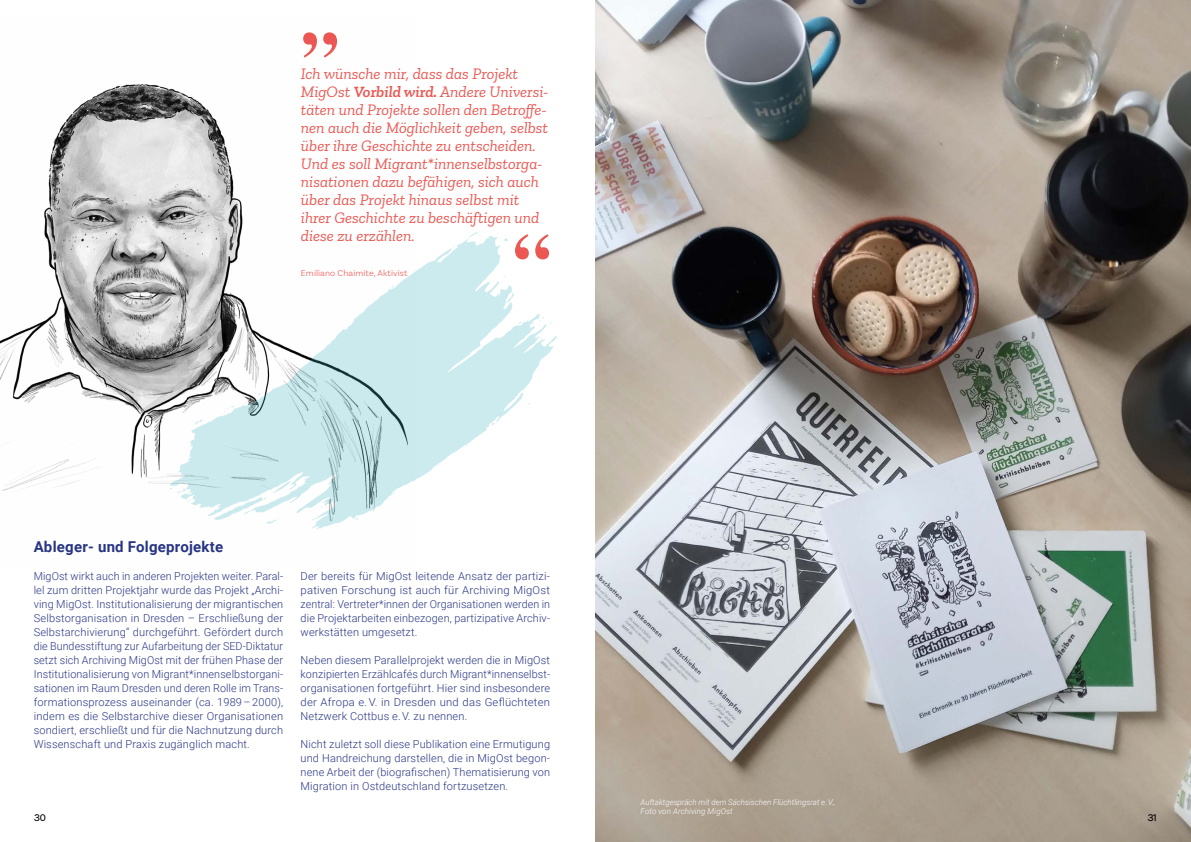
<style>
.page{position:relative;width:1191px;height:842px;background:#fff}
.page>*{position:absolute;margin:0;border:0;box-sizing:border-box;transform-origin:0 0}
.t1{font:700 75px "Times";color:#eb5853}
.Zitat_klein{font:italic 16px/18px "Zilla Slab";color:#eb5853}
.t2{font:700 15px "Roboto";letter-spacing:.015em;color:#283583}
.Copy{font:300 11px/14px "Roboto";letter-spacing:.015em;color:#283583;text-align:justify}
.t3{font:10px "Guaruja Grotesk";color:#000}
.Zitat{font:300 9px "Basic Sans";letter-spacing:.01em;color:#eb5853}
.Bilduntertitel{font:italic 300 8px/9px "Roboto";letter-spacing:.005em;color:#fff}
.s1{font-weight:600}
</style>
<div class="page">
<img style="left:0;top:84px;width:243px;height:407px">
<svg style="left:170px;top:236px;width:387px;height:293px"></svg>
<svg style="left:506px;top:293px;width:8px;height:10px"></svg>
<svg style="left:312px;top:517px;width:4px;height:3px"></svg>
<svg style="left:525px;top:403px;width:5px;height:4px"></svg>
<svg style="left:390px;top:492px;width:4px;height:7px"></svg>
<svg style="left:491px;top:423px;width:4px;height:3px"></svg>
<svg style="left:540px;top:333px;width:5px;height:8px"></svg>
<svg style="left:527px;top:314px;width:17px;height:10px"></svg>
<svg style="left:206px;top:481px;width:84px;height:43px"></svg>
<svg style="left:170px;top:486px;width:21px;height:16px"></svg>
<svg style="left:498px;top:237px;width:10px;height:4px"></svg>
<svg style="left:245px;top:401px;width:4px;height:3px"></svg>
<svg style="left:256px;top:392px;width:6px;height:4px"></svg>
<svg style="left:469px;top:232px;width:11px;height:6px"></svg>
<svg style="left:224px;top:404px;width:14px;height:8px"></svg>
<svg style="left:195px;top:418px;width:10px;height:7px"></svg>
<img style="left:595px;top:0;width:596px;height:842px">
<p class="t1" style="left:301px;top:-53px;width:39px">„</p>
<p class="Zitat_klein" style="left:301px;top:64px;width:249px">Ich wünsche mir, dass das Projekt MigOst <span class="s1">Vorbild wird.</span> Andere Universi&shy;täten und Projekte sollen den Betroffe&shy;nen auch die Möglichkeit geben, selbst über ihre Geschichte zu entscheiden.<br>Und es soll Migrant*innenselbstorga&shy;nisationen dazu befähigen, sich auch über das Projekt hinaus selbst mit ihrer Geschichte zu beschäftigen und diese zu erzählen.</p>
<p class="Zitat" style="left:301px;top:268px;width:108px">Emiliano Chaimite, Aktivist</p>
<p class="t1" style="left:512px;top:189px;width:39px">“</p>
<h3 class="t2" style="left:34px;top:536px;width:191px">Ableger- und Folgeprojekte</h3>
<p class="Copy" style="left:34px;top:569px;width:251px">MigOst wirkt auch in anderen Projekten weiter. Paral&shy;lel zum dritten Projektjahr wurde das Projekt „Archi&shy;ving MigOst. Institutionalisierung der migrantischen Selbstorganisation in Dresden – Erschließung der Selbstarchivierung“ durchgeführt. Gefördert durch die Bundesstiftung zur Aufarbeitung der SED-Diktatur setzt sich Archiving MigOst mit der frühen Phase der Institutionalisierung von Migrant*innenselbstorgani&shy;sationen im Raum Dresden und deren Rolle im Trans&shy;formationsprozess auseinander (ca. 1989 – 2000), indem es die Selbstarchive dieser Organisationen sondiert, erschließt und für die Nachnutzung durch Wissenschaft und Praxis zugänglich macht.</p>
<p class="Copy" style="left:300px;top:569px;width:251px">Der bereits für MigOst leitende Ansatz der partizi&shy;pativen Forschung ist auch für Archiving MigOst zentral: Vertreter*innen der Organisationen werden in die Projektarbeiten einbezogen, partizipative Archiv&shy;werkstätten umgesetzt.</p>
<p class="Copy" style="left:300px;top:653px;width:251px">Neben diesem Parallelprojekt werden die in MigOst konzipierten Erzählcafés durch Migrant*innenselbst&shy;organisationen fortgeführt. Hier sind insbesondere der Afropa e. V. in Dresden und das Geflüchteten Netzwerk Cottbus e. V. zu nennen.</p>
<p class="Copy" style="left:300px;top:737px;width:251px">Nicht zuletzt soll diese Publikation eine Ermutigung und Handreichung darstellen, die in MigOst begon&shy;nene Arbeit der (biografischen) Thematisierung von Migration in Ostdeutschland fortzusetzen.</p>
<p class="Bilduntertitel" style="left:640px;top:797px;width:196px">Auftaktgespräch mit dem Sächsischen Flüchtlingsrat e. V.,<br>Foto von Archiving MigOst</p>
<p class="t3" style="left:34px;top:811px;width:13px">30</p>
<p class="t3" style="left:1147px;top:811px;width:11px">31</p>
</div>
